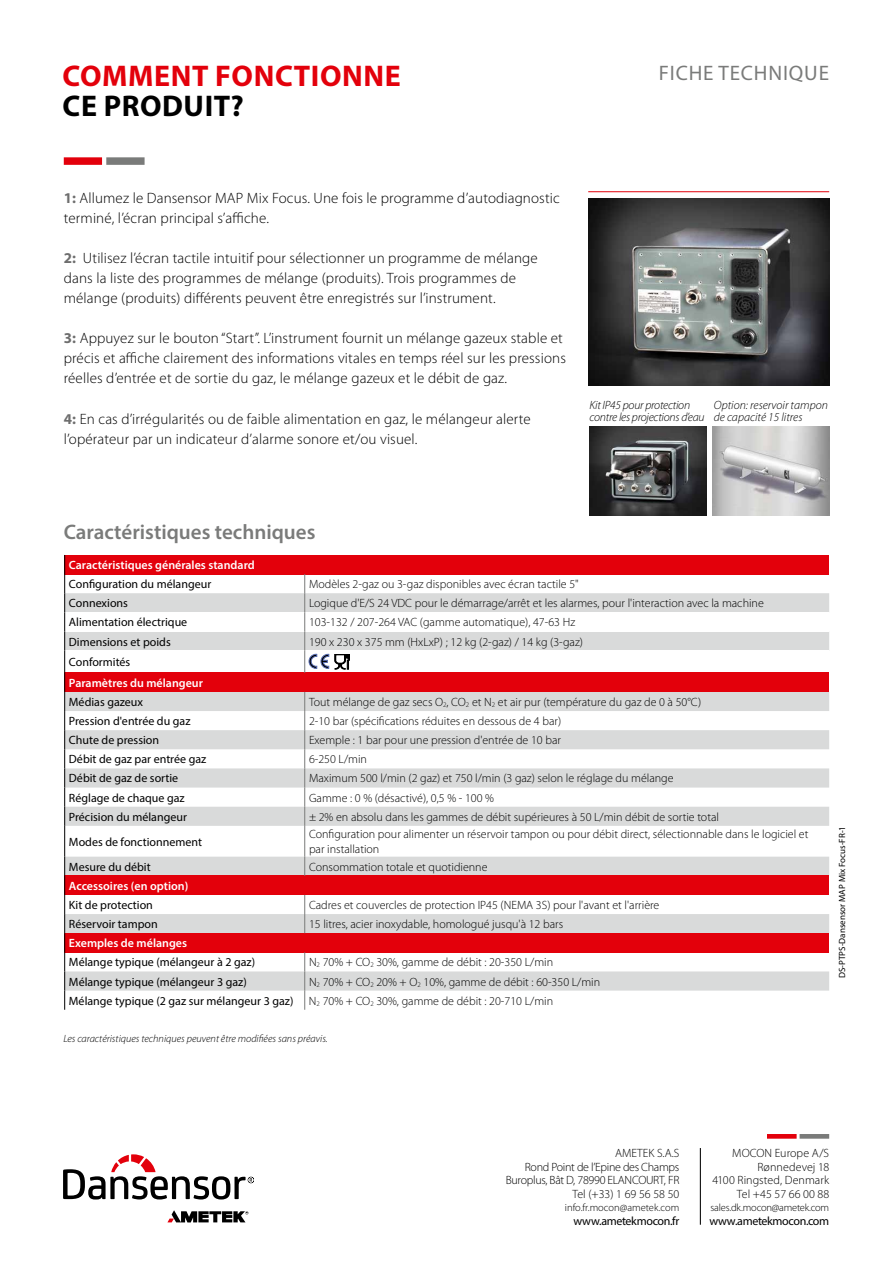
<style>
.page{position:relative;width:893px;height:1263px;background:#fff}
.page>*{position:absolute;margin:0;border:0;box-sizing:border-box;transform-origin:0 0}
.t1{font:700 30px "Myriad Pro";letter-spacing:.02em;color:#e3000b}
.t2{font:700 30px "Myriad Pro";letter-spacing:.02em;color:#000}
.t3{font:600 21px "Myriad Pro";color:#7a7b7a}
.t4{font:21px "Myriad Pro";letter-spacing:.04em;color:#7a7b7a}
.t5{font:300 15px/20px "Myriad Pro";letter-spacing:.01em;color:#000}
.t6{font:300 12px/13.5px "Myriad Pro";color:#000}
.t7{font:12px "Myriad Pro";color:#000}
.t8{font:600 12px "Myriad Pro";color:#fff}
.t9{font:300 12px/13.5px "Myriad Pro";letter-spacing:-.025em;color:#000;text-align:right}
.t10{font:italic 300 12px/12px "Myriad Pro";letter-spacing:-.02em;color:#000}
.t11{font:italic 300 12px/12px "Myriad Pro";color:#000}
.t12{font:12px "Myriad Pro";letter-spacing:-.03em;color:#000}
.t13{font:italic 300 10.5px "Myriad Pro";color:#000}
.t14{font:300 10.5px "Myriad Pro";letter-spacing:-.01em;color:#000}
.t15{font:9px "Myriad Pro";color:#000}
.s1{font-weight:700;color:#6e6e6e}
</style>
<div class="page">
<div style="left:64px;top:157px;width:38px;height:8px;background:#e3000b"></div>
<div style="left:106px;top:157px;width:39px;height:8px;background:#7a7b7a"></div>
<hr style="left:588px;top:191px;width:241px;height:1px;background:#e3000b">
<img style="left:588px;top:199px;width:241px;height:186px">
<div style="left:65px;top:555px;width:764px;height:19px;background:#e3000b"></div>
<svg style="left:65px;top:593px;width:764px;height:397px;fill:#d9dada"></svg>
<div style="left:65px;top:612px;width:240px;height:19px;background:#fff"></div>
<div style="left:305px;top:612px;width:524px;height:19px;background:#fff"></div>
<div style="left:65px;top:651px;width:240px;height:22px;background:#fff"></div>
<div style="left:305px;top:651px;width:524px;height:22px;background:#fff"></div>
<div style="left:65px;top:673px;width:764px;height:19px;background:#e3000b"></div>
<div style="left:65px;top:876px;width:764px;height:19px;background:#e3000b"></div>
<div style="left:65px;top:933px;width:764px;height:19px;background:#e3000b"></div>
<svg style="left:304px;top:692px;width:1px;height:134px"></svg>
<hr style="left:304px;top:826px;width:1px;height:31px;background:#7a7b7a">
<svg style="left:304px;top:857px;width:1px;height:19px"></svg>
<hr style="left:64px;top:826px;width:1px;height:31px;background:#000">
<svg style="left:64px;top:555px;width:1px;height:271px"></svg>
<svg style="left:64px;top:857px;width:1px;height:153px"></svg>
<svg style="left:304px;top:895px;width:1px;height:38px"></svg>
<svg style="left:304px;top:952px;width:1px;height:58px"></svg>
<svg style="left:304px;top:574px;width:25px;height:99px"></svg>
<svg style="left:335px;top:654px;width:15px;height:15px"></svg>
<div style="left:767px;top:1134px;width:30px;height:5px;background:#e3000b"></div>
<div style="left:800px;top:1134px;width:29px;height:5px;background:#7a7b7a"></div>
<svg style="left:64px;top:1154px;width:190px;height:45px"></svg>
<svg style="left:167px;top:1210px;width:81px;height:12px"></svg>
<hr style="left:700px;top:1148px;width:1px;height:77px;background:#000">
<img style="left:713px;top:426px;width:117px;height:90px">
<img style="left:590px;top:426px;width:116px;height:90px">
<h1 class="t1" style="left:63px;top:57px;width:340px">COMMENT FONCTIONNE</h1>
<h1 class="t2" style="left:63px;top:87px;width:183px">CE PRODUIT?</h1>
<h2 class="t4" style="left:659px;top:60px;width:172px">FICHE TECHNIQUE</h2>
<p class="t5" style="left:64px;top:187px;width:497px"><span class="s1">1:</span> Allumez le Dansensor MAP Mix Focus. Une fois le programme d’autodiagnostic terminé, l’écran principal s’affiche.</p>
<p class="t5" style="left:64px;top:248px;width:476px"><span class="s1">2:</span> Utilisez l’écran tactile intuitif pour sélectionner un programme de mélange dans la liste des programmes de mélange (produits). Trois programmes de mélange (produits) différents peuvent être enregistrés sur l’instrument.</p>
<p class="t5" style="left:64px;top:328px;width:504px"><span class="s1">3:</span> Appuyez sur le bouton “Start”. L’instrument fournit un mélange gazeux stable et précis et affiche clairement des informations vitales en temps réel sur les pressions réelles d’entrée et de sortie du gaz, le mélange gazeux et le débit de gaz.</p>
<p class="t5" style="left:64px;top:409px;width:468px"><span class="s1">4:</span> En cas d’irrégularités ou de faible alimentation en gaz, le mélangeur alerte l’opérateur par un indicateur d’alarme sonore et/ou visuel.</p>
<p class="t10" style="left:590px;top:399px;width:117px">Kit IP45 pour protection contre les projections d’eau</p>
<p class="t11" style="left:714px;top:399px;width:116px">Option: reservoir tampon de capacité 15 litres</p>
<h2 class="t3" style="left:64px;top:518px;width:253px">Caractéristiques techniques</h2>
<p class="t8" style="left:69px;top:557px;width:187px">Caractéristiques générales standard</p>
<p class="t7" style="left:69px;top:577px;width:144px">Configuration du mélangeur</p>
<p class="t6" style="left:309px;top:577px;width:271px">Modèles 2-gaz ou 3-gaz disponibles avec écran tactile 5"</p>
<p class="t7" style="left:69px;top:596px;width:61px">Connexions</p>
<p class="t6" style="left:309px;top:596px;width:456px">Logique d'E/S 24 VDC pour le démarrage/arrêt et les alarmes, pour l'interaction avec la machine</p>
<p class="t7" style="left:69px;top:615px;width:120px">Alimentation électrique</p>
<p class="t6" style="left:309px;top:615px;width:268px">103-132 / 207-264 VAC (gamme automatique), 47-63 Hz</p>
<p class="t7" style="left:69px;top:634px;width:103px">Dimensions et poids</p>
<p class="t6" style="left:309px;top:635px;width:276px">190 x 230 x 375 mm (HxLxP) ; 12 kg (2-gaz) / 14 kg (3-gaz)</p>
<p class="t7" style="left:69px;top:655px;width:63px">Conformités</p>
<p class="t8" style="left:69px;top:675px;width:136px">Paramètres du mélangeur</p>
<p class="t7" style="left:69px;top:694px;width:76px">Médias gazeux</p>
<p class="t6" style="left:309px;top:695px;width:394px">Tout mélange de gaz secs O<sub>2</sub>, CO<sub>2</sub> et N<sub>2</sub> et air pur (température du gaz de 0 à 50°C)</p>
<p class="t7" style="left:69px;top:714px;width:123px">Pression d'entrée du gaz</p>
<p class="t6" style="left:309px;top:714px;width:254px">2-10 bar (spécifications réduites en dessous de 4 bar)</p>
<p class="t7" style="left:69px;top:733px;width:92px">Chute de pression</p>
<p class="t6" style="left:309px;top:733px;width:254px">Exemple : 1 bar pour une pression d'entrée de 10 bar</p>
<p class="t7" style="left:69px;top:752px;width:139px">Débit de gaz par entrée gaz</p>
<p class="t6" style="left:309px;top:752px;width:59px">6-250 L/min</p>
<p class="t7" style="left:69px;top:771px;width:111px">Débit de gaz de sortie</p>
<p class="t6" style="left:309px;top:772px;width:366px">Maximum 500 l/min (2 gaz) et 750 l/min (3 gaz) selon le réglage du mélange</p>
<p class="t7" style="left:69px;top:790px;width:117px">Réglage de chaque gaz</p>
<p class="t6" style="left:309px;top:791px;width:187px">Gamme : 0 % (désactivé), 0,5 % - 100 %</p>
<p class="t7" style="left:69px;top:809px;width:120px">Précision du mélangeur</p>
<p class="t6" style="left:309px;top:810px;width:412px">± 2% en absolu dans les gammes de débit supérieures à 50 L/min débit de sortie total</p>
<p class="t7" style="left:69px;top:834px;width:135px">Modes de fonctionnement</p>
<p class="t6" style="left:309px;top:827px;width:501px;line-height:15px">Configuration pour alimenter un réservoir tampon ou pour débit direct, sélectionnable dans le logiciel et par installation</p>
<p class="t7" style="left:69px;top:859px;width:83px">Mesure du débit</p>
<p class="t6" style="left:309px;top:860px;width:180px">Consommation totale et quotidienne</p>
<p class="t8" style="left:69px;top:878px;width:121px">Accessoires (en option)</p>
<p class="t7" style="left:69px;top:897px;width:85px">Kit de protection</p>
<p class="t6" style="left:309px;top:898px;width:352px">Cadres et couvercles de protection IP45 (NEMA 3S) pour l'avant et l'arrière</p>
<p class="t7" style="left:69px;top:917px;width:90px">Réservoir tampon</p>
<p class="t6" style="left:309px;top:917px;width:256px">15 litres, acier inoxydable, homologué jusqu'à 12 bars</p>
<p class="t8" style="left:69px;top:935px;width:120px">Exemples de mélanges</p>
<p class="t7" style="left:69px;top:955px;width:188px">Mélange typique (mélangeur à 2 gaz)</p>
<p class="t6" style="left:309px;top:955px;width:246px">N<sub>2</sub> 70% + CO<sub>2</sub> 30%, gamme de débit : 20-350 L/min</p>
<p class="t7" style="left:69px;top:974px;width:179px">Mélange typique (mélangeur 3 gaz)</p>
<p class="t6" style="left:309px;top:975px;width:293px">N<sub>2</sub> 70% + CO<sub>2</sub> 20% + O<sub>2</sub> 10%, gamme de débit : 60-350 L/min</p>
<p class="t7" style="left:69px;top:993px;width:226px">Mélange typique (2 gaz sur mélangeur 3 gaz)</p>
<p class="t6" style="left:309px;top:994px;width:246px">N<sub>2</sub> 70% + CO<sub>2</sub> 30%, gamme de débit : 20-710 L/min</p>
<p class="t13" style="left:63px;top:1032px;width:266px">Les caractéristiques techniques peuvent être modifiées sans préavis.</p>
<p class="t15" style="left:837px;top:978px;width:154px;rotate:-90deg">DS-PTPS-Dansensor MAP Mix Focus-FR-1</p>
<p class="t9" style="left:506px;top:1146px;width:175px">AMETEK S.A.S<br>Rond Point de l’Epine des Champs<br>Buroplus, Bât D, 78990 ELANCOURT, FR<br>Tel (+33) 1 69 56 58 50</p>
<p class="t14" style="left:565px;top:1201px;width:116px">info.fr.mocon@ametek.com</p>
<p class="t12" style="left:573px;top:1213px;width:107px">www.ametekmocon.fr</p>
<p class="t6" style="left:712px;top:1146px;width:118px;text-align:right">MOCON Europe A/S<br>Rønnedevej 18<br>4100 Ringsted, Denmark<br>Tel +45 57 66 00 88</p>
<p class="t14" style="left:710px;top:1201px;width:120px">sales.dk.mocon@ametek.com</p>
<p class="t12" style="left:709px;top:1213px;width:121px">www.ametekmocon.com</p>
</div>
